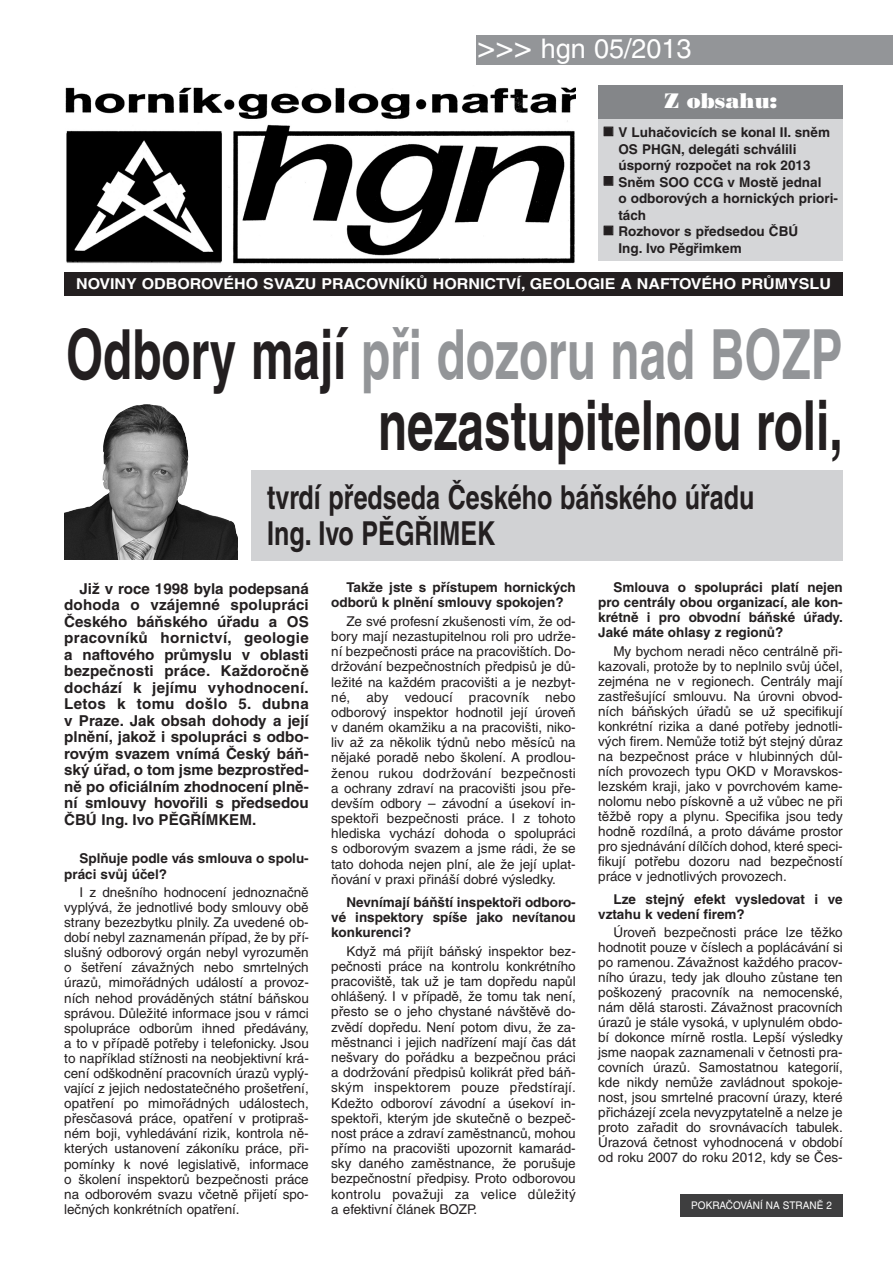
<style>
.page{position:relative;width:893px;height:1262px;background:#fff}
.page>*{position:absolute;margin:0;border:0;box-sizing:border-box;transform-origin:0 0}
.t1{font:700 69.15px/70.8px "Helvetica CE";color:#231f20;text-align:right;scale:.69 1}
.t2{font:700 33px/36px "Helvetica CE";color:#231f20;scale:.76 1}
.t3{font:27px "Helvetica CE";color:#fff}
.t4{font:21px "Bodoni CE Poster";color:#fff}
.t5{font:700 15px/16.5px "Helvetica CE";color:#231f20;text-align:justify}
.t6{font:700 15px "Helvetica CE";color:#fff;scale:1.07 1}
.t7{font:13.5px/15.1px "Helvetica CE";letter-spacing:-.005em;color:#231f20;text-align:justify}
.t8{font:700 13.5px/16.5px "Helvetica CE";color:#231f20}
.t9{font:10.5px "Helvetica CE";color:#fff;scale:.95 1}
.s1{font-size:31.5px}
.s2{color:#939598}
</style>
<div class="page">
<div style="left:476px;top:35px;width:416px;height:30px;background:#939598"></div>
<img style="left:65px;top:87px;width:510px;height:177px">
<div style="left:598px;top:85px;width:244px;height:176px;background:#d5d6d8"></div>
<div style="left:64px;top:272px;width:778px;height:23px;background:#231f20"></div>
<div style="left:598px;top:85px;width:244px;height:33px;background:#848689"></div>
<div style="left:680px;top:1194px;width:162px;height:22px;background:#3e3e3f"></div>
<div style="left:251px;top:470px;width:591px;height:90px;background:#d1d2d4"></div>
<img style="left:64px;top:404px;width:173px;height:156px">
<h3 class="t3" style="left:477px;top:38px;width:216px"><span class="s1">&gt;&gt;&gt;</span> hgn 05/2013</h3>
<h3 class="t4" style="left:664px;top:93px;width:114px">Z obsahu:</h3>
<p class="t8" style="left:618px;top:126px;width:221px">V Luhačovicích se konal II. sněm<br>OS PHGN, delegáti schválili úsporný rozpočet na rok 2013<br>Sněm SOO CCG v Mostě jednal<br>o odborových a hornických priori&shy;tách<br>Rozhovor s předsedou ČBÚ<br>Ing. Ivo Pěgřimkem</p>
<p class="t6" style="left:76px;top:279px;width:707px">NOVINY ODBOROVÉHO SVAZU PRACOVNÍKŮ HORNICTVÍ, GEOLOGIE A NAFTOVÉHO PRŮMYSLU</p>
<h1 class="t1" style="left:66px;top:327px;width:1126px">Odbory mají <span class="s2">při dozoru nad BOZP </span>nezastupitelnou roli,</h1>
<h2 class="t2" style="left:267px;top:483px;width:643px">tvrdí předseda Českého báňského úřadu<br>Ing. Ivo PĚGŘIMEK</h2>
<p class="t8" style="left:598px;top:581px;width:246px;line-height:15px;text-align:justify;text-indent:15px">Smlouva o spolupráci platí nejen pro centrály obou organizací, ale kon&shy;krétně i pro obvodní báňské úřady.<br>Jaké máte ohlasy z regionů?</p>
<p class="t7" style="left:598px;top:645px;width:246px;text-indent:15px">My bychom neradi něco centrálně při&shy;kazovali, protože by to neplnilo svůj účel, zejména ne v regionech. Centrály mají zastřešující smlouvu. Na úrovni obvod&shy;ních báňských úřadů se už specifikují konkrétní rizika a dané potřeby jednotli&shy;vých firem. Nemůže totiž být stejný důraz na bezpečnost práce v hlubinných důl&shy;ních provozech typu OKD v Moravskos&shy;lezském kraji, jako v povrchovém kame&shy;nolomu nebo pískovně a už vůbec ne při těžbě ropy a plynu. Specifika jsou tedy hodně rozdílná, a proto dáváme prostor pro sjednávání dílčích dohod, které speci&shy;fikují potřebu dozoru nad bezpečností práce v jednotlivých provozech.</p>
<p class="t8" style="left:598px;top:893px;width:246px;line-height:15px;text-indent:15px">Lze stejný efekt vysledovat i ve vztahu k vedení firem?</p>
<p class="t7" style="left:598px;top:926px;width:246px;text-indent:15px">Úroveň bezpečnosti práce lze těžko hodnotit pouze v číslech a poplácávání si po ramenou. Závažnost každého pracov&shy;ního úrazu, tedy jak dlouho zůstane ten poškozený pracovník na nemocenské, nám dělá starosti. Závažnost pracovních úrazů je stále vysoká, v uplynulém obdo&shy;bí dokonce mírně rostla. Lepší výsledky jsme naopak zaznamenali v četnosti pra&shy;covních úrazů. Samostatnou kategorií, kde nikdy nemůže zavládnout spokoje&shy;nost, jsou smrtelné pracovní úrazy, které přicházejí zcela nevyzpytatelně a nelze je proto zařadit do srovnávacích tabulek.<br>Úrazová četnost vyhodnocená v období od roku 2007 do roku 2012, kdy se Čes-</p>
<p class="t8" style="left:331px;top:581px;width:246px;line-height:15.1px;text-indent:15px">Takže jste s přístupem hornických odborů k plnění smlouvy spokojen?</p>
<p class="t7" style="left:331px;top:615px;width:246px;text-indent:15px">Ze své profesní zkušenosti vím, že od&shy;bory mají nezastupitelnou roli pro udrže&shy;ní bezpečnosti práce na pracovištích. Do&shy;držování bezpečnostních předpisů je dů&shy;ležité na každém pracovišti a je nezbyt&shy;né, aby vedoucí pracovník nebo odborový inspektor hodnotil její úroveň v daném okamžiku a na pracovišti, niko&shy;liv až za několik týdnů nebo měsíců na nějaké poradě nebo školení. A prodlou&shy;ženou rukou dodržování bezpečnosti a ochrany zdraví na pracovišti jsou pře&shy;devším odbory – závodní a úsekoví in&shy;spektoři bezpečnosti práce. I z tohoto hlediska vychází dohoda o spolupráci s odborovým svazem a jsme rádi, že se tato dohoda nejen plní, ale že její uplat&shy;ňování v praxi přináší dobré výsledky.</p>
<p class="t8" style="left:331px;top:896px;width:246px;line-height:15.1px;text-align:justify;text-indent:15px">Nevnímají báňští inspektoři odboro&shy;vé inspektory spíše jako nevítanou konkurenci?</p>
<p class="t7" style="left:331px;top:945px;width:246px;text-indent:15px">Když má přijít báňský inspektor bez&shy;pečnosti práce na kontrolu konkrétního pracoviště, tak už je tam dopředu napůl ohlášený. I v případě, že tomu tak není, přesto se o jeho chystané návštěvě do&shy;zvědí dopředu. Není potom divu, že za&shy;městnanci i jejich nadřízení mají čas dát nešvary do pořádku a bezpečnou práci a dodržování předpisů kolikrát před báň&shy;ským inspektorem pouze předstírají.<br>Kdežto odboroví závodní a úsekoví in&shy;spektoři, kterým jde skutečně o bezpeč&shy;nost práce a zdraví zaměstnanců, mohou přímo na pracovišti upozornit kamarád&shy;sky daného zaměstnance, že porušuje bezpečnostní předpisy. Proto odborovou kontrolu považuji za velice důležitý a efektivní článek BOZP.</p>
<p class="t5" style="left:64px;top:582px;width:246px;text-indent:15px">Již v roce 1998 byla podepsaná dohoda o vzájemné spolupráci Českého báňského úřadu a OS pracovníků hornictví, geologie a naftového průmyslu v oblasti bezpečnosti práce. Každoročně dochází k jejímu vyhodnocení.<br>Letos k tomu došlo 5. dubna v Praze. Jak obsah dohody a její plnění, jakož i spolupráci s odbo&shy;rovým svazem vnímá Český báň&shy;ský úřad, o tom jsme bezprostřed&shy;ně po oficiálním zhodnocení plně&shy;ní smlouvy hovořili s předsedou ČBÚ Ing. Ivo PĚGŘÍMKEM.</p>
<p class="t8" style="left:64px;top:852px;width:246px;line-height:15.1px;text-indent:15px">Splňuje podle vás smlouva o spolu&shy;práci svůj účel?</p>
<p class="t7" style="left:64px;top:886px;width:246px;text-indent:15px">I z dnešního hodnocení jednoznačně vyplývá, že jednotlivé body smlouvy obě strany bezezbytku plnily. Za uvedené ob&shy;dobí nebyl zaznamenán případ, že by pří&shy;slušný odborový orgán nebyl vyrozuměn o šetření závažných nebo smrtelných úrazů, mimořádných událostí a provoz&shy;ních nehod prováděných státní báňskou správou. Důležité informace jsou v rámci spolupráce odborům ihned předávány, a to v případě potřeby i telefonicky. Jsou to například stížnosti na neobjektivní krá&shy;cení odškodnění pracovních úrazů vyplý&shy;vající z jejich nedostatečného prošetření, opatření po mimořádných událostech, přesčasová práce, opatření v protipraš&shy;ném boji, vyhledávání rizik, kontrola ně&shy;kterých ustanovení zákoníku práce, při&shy;pomínky k nové legislativě, informace o školení inspektorů bezpečnosti práce na odborovém svazu včetně přijetí spo&shy;lečných konkrétních opatření.</p>
<p class="t9" style="left:691px;top:1201px;width:149px">POKRAČOVÁNÍ NA STRANĚ 2</p>
</div>
